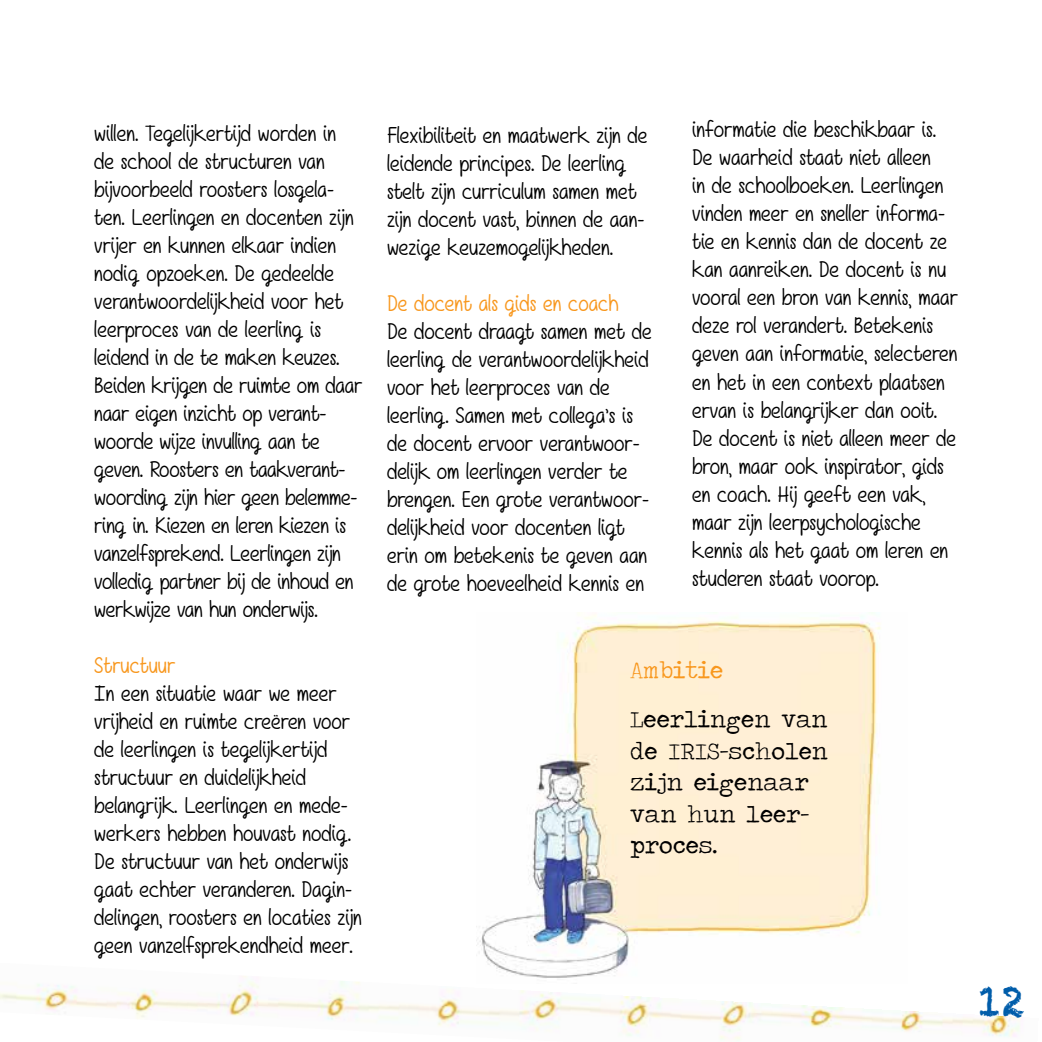
<style>
.page{position:relative;width:1042px;height:1042px;background:#fff}
.page>*{position:absolute;margin:0;border:0;box-sizing:border-box;transform-origin:0 0}
.t1{font:42px "Chalkduster";color:#005daa}
.t2{font:24.5px/31.5px "Traveling Typewriter";color:#000}
.t3{font:24.5px "Traveling Typewriter";color:#f8971d}
.t4{font:22.75px/28px "Girls Have Many Secrets";color:#000}
.t5{font:22.75px "Girls Have Many Secrets";color:#f8971d}
</style>
<div class="page">
<img style="left:476px;top:614px;width:405px;height:349px">
<img style="left:0;top:963px;width:1020px;height:77px">
<p class="t4" style="left:94px;top:120px;width:269px">willen. Tegelijkertijd worden in<br>de school de structuren van bijvoorbeeld roosters losgela&shy;ten. Leerlingen en docenten zijn vrijer en kunnen elkaar indien nodig opzoeken. De gedeelde verantwoordelijkheid voor het leerproces van de leerling is leidend in de te maken keuzes.<br>Beiden krijgen de ruimte om daar naar eigen inzicht op verant&shy;woorde wijze invulling aan te geven. Roosters en taakverant&shy;woording zijn hier geen belemme&shy;ring in. Kiezen en leren kiezen is vanzelfsprekend. Leerlingen zijn volledig partner bij de inhoud en werkwijze van hun onderwijs.</p>
<p class="t5" style="left:94px;top:652px;width:83px">Structuur</p>
<p class="t4" style="left:94px;top:680px;width:269px">In een situatie waar we meer vrijheid en ruimte creëren voor de leerlingen is tegelijkertijd structuur en duidelijkheid belangrijk. Leerlingen en mede&shy;werkers hebben houvast nodig.<br>De structuur van het onderwijs gaat echter veranderen. Dagin&shy;delingen, roosters en locaties zijn geen vanzelfsprekendheid meer.</p>
<p class="t4" style="left:387px;top:121px;width:262px">Flexibiliteit en maatwerk zijn de leidende principes. De leerling stelt zijn curriculum samen met zijn docent vast, binnen de aan&shy;wezige keuzemogelijkheden.</p>
<p class="t5" style="left:387px;top:290px;width:233px">De docent als gids en coach</p>
<p class="t4" style="left:387px;top:317px;width:266px">De docent draagt samen met de leerling de verantwoordelijkheid voor het leerproces van de leerling. Samen met collega’s is de docent ervoor verantwoor&shy;delijk om leerlingen verder te brengen. Een grote verantwoor&shy;delijkheid voor docenten ligt erin om betekenis te geven aan de grote hoeveelheid kennis en</p>
<p class="t4" style="left:692px;top:116px;width:267px">informatie die beschikbaar is.<br>De waarheid staat niet alleen<br>in de schoolboeken. Leerlingen vinden meer en sneller informa&shy;tie en kennis dan de docent ze kan aanreiken. De docent is nu vooral een bron van kennis, maar deze rol verandert. Betekenis geven aan informatie, selecteren en het in een context plaatsen ervan is belangrijker dan ooit.<br>De docent is niet alleen meer de bron, maar ook inspirator, gids en coach. Hij geeft een vak, maar zijn leerpsychologische kennis als het gaat om leren en studeren staat voorop.</p>
<p class="t3" style="left:630px;top:654px;width:95px">Ambitie</p>
<p class="t2" style="left:630px;top:703px;width:199px">Leerlingen van de IRIS-scholen zijn eigenaar van hun leer&shy;proces.</p>
<h1 class="t1" style="left:977px;top:977px;width:50px">12</h1>
</div>
